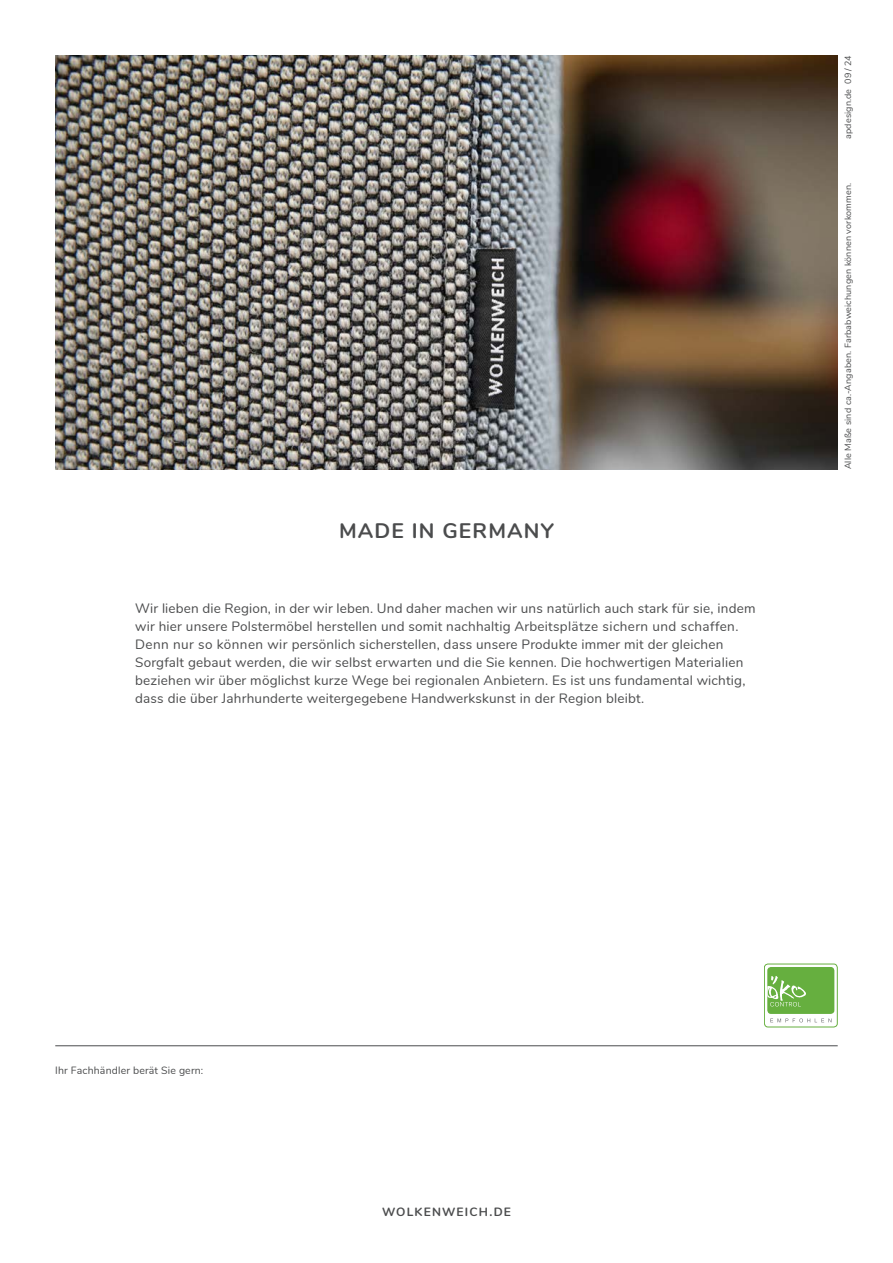
<style>
.page{position:relative;width:893px;height:1263px;background:#fff}
.page>*{position:absolute;margin:0;border:0;box-sizing:border-box;transform-origin:0 0}
._2_Subline_Versal{font:700 21px "Nunito";letter-spacing:.055em;color:#4b4c4d}
._3_Fließtext{font:13.5px/18px "Nunito";letter-spacing:.015em;color:#4b4c4d}
._2_Subline_Versal-2{font:700 12px "Nunito";letter-spacing:.1em;color:#4b4c4d}
.t1{font:10.5px "Nunito";letter-spacing:.015em;color:#4b4c4d}
.t2{font:9px "Nunito";letter-spacing:.015em;color:#4b4c4d}
</style>
<div class="page">
<hr style="left:55px;top:1045px;width:783px;height:1px;background:#4b4c4d">
<img style="left:55px;top:55px;width:783px;height:414px">
<div style="left:764px;top:963px;width:74px;height:64px;border:1px solid #66af3f;border-radius:4px"></div>
<div style="left:767px;top:967px;width:67px;height:47px;background:#66af3f;border-radius:4px"></div>
<svg style="left:767px;top:976px;width:39px;height:30px"></svg>
<svg style="left:770px;top:1018px;width:61px;height:4px"></svg>
<p class="_2_Subline_Versal" style="left:339px;top:515px;width:216px">MADE IN GERMANY</p>
<p class="_3_Fließtext" style="left:135px;top:599px;width:622px">Wir lieben die Region, in der wir leben. Und daher machen wir uns natürlich auch stark für sie, indem wir hier unsere Polstermöbel herstellen und somit nachhaltig Arbeitsplätze sichern und schaffen.<br>Denn nur so können wir persönlich sicherstellen, dass unsere Produkte immer mit der gleichen Sorgfalt gebaut werden, die wir selbst erwarten und die Sie kennen. Die hochwertigen Materialien beziehen wir über möglichst kurze Wege bei regionalen Anbietern. Es ist uns fundamental wichtig, dass die über Jahrhunderte weitergegebene Handwerkskunst in der Region bleibt.</p>
<p class="t2" style="left:841px;top:139px;width:85px;rotate:-90deg">apdesign.de 09 / 24</p>
<p class="t2" style="left:841px;top:469px;width:288px;rotate:-90deg">Alle Maße sind ca.-Angaben. Farbabweichungen können vorkommen.</p>
<p class="t1" style="left:55px;top:1063px;width:150px">Ihr Fachhändler berät Sie gern:</p>
<p class="_2_Subline_Versal-2" style="left:382px;top:1203px;width:130px">WOLKENWEICH.DE</p>
</div>
